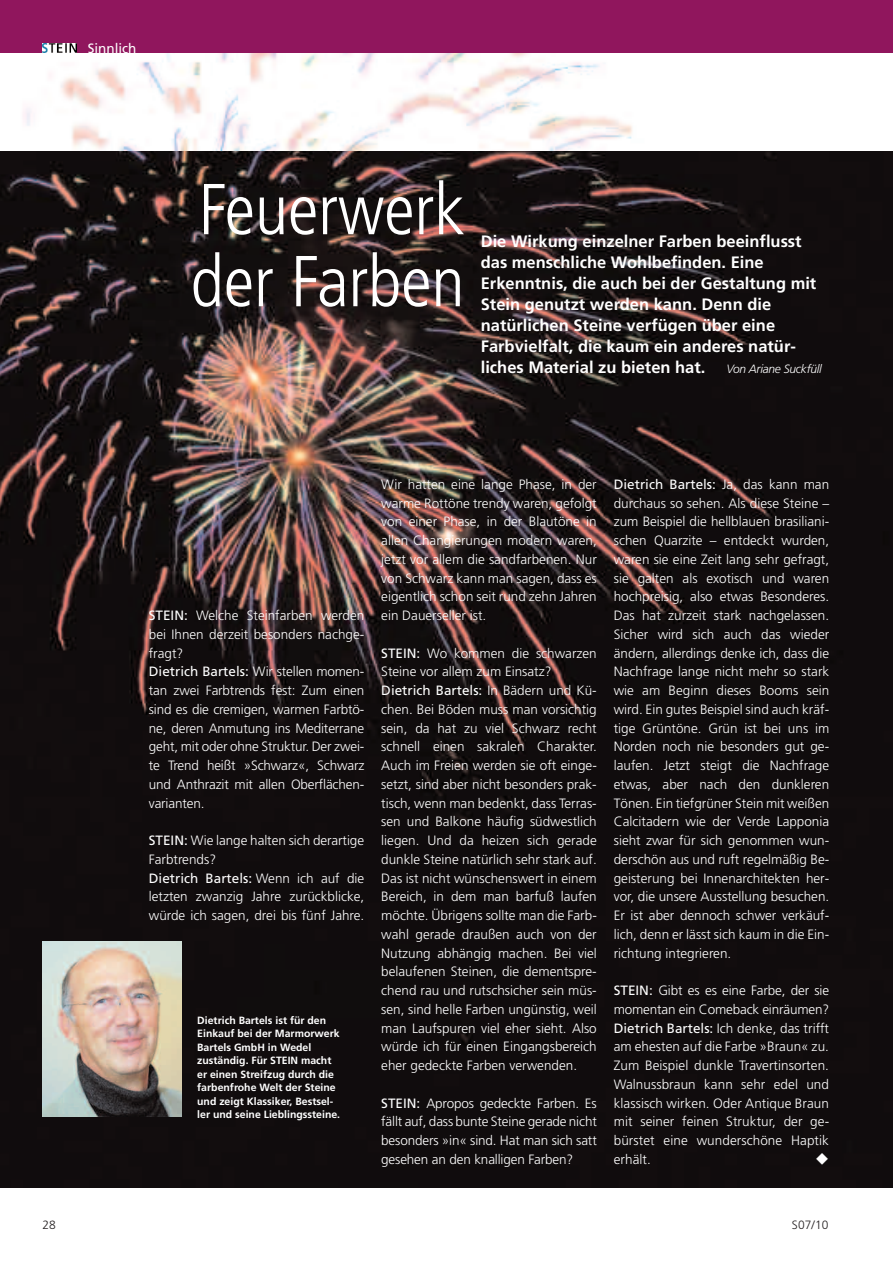
<style>
.page{position:relative;width:893px;height:1263px;background:#fff}
.page>*{position:absolute;margin:0;border:0;box-sizing:border-box;transform-origin:0 0}
.t1{font:300 condensed 72px/72px "Frutiger";letter-spacing:-.005em;color:#fff}
.t2{font:700 16.5px/21px "Frutiger";color:#fff}
.t3{font:300 13.5px/18.8px "Frutiger";color:#fff;text-align:justify}
.t4{font:13.5px "Frutiger";color:#fff}
.t5{font:italic 300 12px "Frutiger";letter-spacing:-.02em;color:#fff}
.t6{font:300 12px "Frutiger";letter-spacing:.01em;color:#231f20}
.t7{font:700 10.5px/13.5px "Frutiger";color:#fff}
.s1{font-weight:400}
</style>
<div class="page">
<img style="left:23px;top:53px;width:609px;height:98px">
<img style="left:0;top:151px;width:893px;height:1037px">
<div style="left:0;top:0;width:893px;height:53px;background:#90165d"></div>
<img style="left:43px;top:43px;width:33px;height:10px">
<img style="left:43px;top:942px;width:138px;height:175px">
<svg style="left:816px;top:1153px;width:12px;height:11px"></svg>
<p class="t4" style="left:88px;top:43px;width:50px">Sinnlich</p>
<h1 class="t1" style="left:191px;top:179px;width:276px">Feuerwerk der Farben</h1>
<p class="t2" style="left:481px;top:232px;width:337px">Die Wirkung einzelner Farben beeinflusst das menschliche Wohlbefinden. Eine Erkenntnis, die auch bei der Gestaltung mit Stein genutzt werden kann. Denn die natürlichen Steine verfügen über eine Farbvielfalt, die kaum ein anderes natür&shy;liches Material zu bieten hat.</p>
<p class="t5" style="left:726px;top:364px;width:97px">Von Ariane Suckfüll</p>
<p class="t3" style="left:149px;top:607px;width:217px;text-align:left"><span class="s1">STEIN:</span> Welche Steinfarben werden bei Ihnen derzeit besonders nachge&shy;fragt?<br><span class="s1">Dietrich Bartels:</span> Wir stellen momen&shy;tan zwei Farbtrends fest: Zum einen sind es die cremigen, warmen Farbtö&shy;ne, deren Anmutung ins Mediterrane geht, mit oder ohne Struktur. Der zwei&shy;te Trend heißt »Schwarz«, Schwarz und Anthrazit mit allen Oberflächen&shy;varianten.</p>
<p class="t3" style="left:149px;top:832px;width:217px;text-align:left"><span class="s1">STEIN:</span> Wie lange halten sich derartige<br>Farbtrends?<br><span class="s1">Dietrich Bartels:</span> Wenn ich auf die letzten zwanzig Jahre zurückblicke, würde ich sagen, drei bis fünf Jahre.</p>
<p class="t7" style="left:197px;top:1014px;width:144px">Dietrich Bartels ist für den<br>Einkauf bei der Marmorwerk<br>Bartels GmbH in Wedel zuständig. Für STEIN macht er einen Streifzug durch die farbenfrohe Welt der Steine und zeigt Klassiker, Bestsel&shy;ler und seine Lieblingssteine.</p>
<p class="t3" style="left:381px;top:476px;width:217px">Wir hatten eine lange Phase, in der warme Rottöne trendy waren, gefolgt von einer Phase, in der Blautöne in allen Changierungen modern waren, jetzt vor allem die sandfarbenen. Nur von Schwarz kann man sagen, dass es eigentlich schon seit rund zehn Jahren ein Dauerseller ist.</p>
<p class="t3" style="left:381px;top:644px;width:217px;text-align:left"><span class="s1">STEIN:</span> Wo kommen die schwarzen Steine vor allem zum Einsatz?<br><span class="s1">Dietrich Bartels:</span> In Bädern und Kü&shy;chen. Bei Böden muss man vorsichtig sein, da hat zu viel Schwarz recht schnell einen sakralen Charakter.<br>Auch im Freien werden sie oft einge&shy;setzt, sind aber nicht besonders prak&shy;tisch, wenn man bedenkt, dass Terras&shy;sen und Balkone häufig südwestlich liegen. Und da heizen sich gerade dunkle Steine natürlich sehr stark auf.<br>Das ist nicht wünschenswert in einem Bereich, in dem man barfuß laufen möchte. Übrigens sollte man die Farb&shy;wahl gerade draußen auch von der Nutzung abhängig machen. Bei viel belaufenen Steinen, die dementspre&shy;chend rau und rutschsicher sein müs&shy;sen, sind helle Farben ungünstig, weil man Laufspuren viel eher sieht. Also würde ich für einen Eingangsbereich eher gedeckte Farben verwenden.</p>
<p class="t3" style="left:381px;top:1094px;width:217px"><span class="s1">STEIN:</span> Apropos gedeckte Farben. Es fällt auf, dass bunte Steine gerade nicht besonders »in« sind. Hat man sich satt gesehen an den knalligen Farben?</p>
<p class="t3" style="left:614px;top:476px;width:217px"><span class="s1">Dietrich Bartels:</span> Ja, das kann man durchaus so sehen. Als diese Steine – zum Beispiel die hellblauen brasiliani&shy;schen Quarzite – entdeckt wurden, waren sie eine Zeit lang sehr gefragt, sie galten als exotisch und waren hochpreisig, also etwas Besonderes.<br>Das hat zurzeit stark nachgelassen.<br>Sicher wird sich auch das wieder ändern, allerdings denke ich, dass die Nachfrage lange nicht mehr so stark wie am Beginn dieses Booms sein wird. Ein gutes Beispiel sind auch kräf&shy;tige Grüntöne. Grün ist bei uns im Norden noch nie besonders gut ge&shy;laufen. Jetzt steigt die Nachfrage etwas, aber nach den dunkleren Tönen. Ein tiefgrüner Stein mit weißen Calcitadern wie der Verde Lapponia sieht zwar für sich genommen wun&shy;derschön aus und ruft regelmäßig Be&shy;geisterung bei Innenarchitekten her&shy;vor, die unsere Ausstellung besuchen.<br>Er ist aber dennoch schwer verkäuf&shy;lich, denn er lässt sich kaum in die Ein&shy;richtung integrieren.</p>
<p class="t3" style="left:614px;top:982px;width:217px"><span class="s1">STEIN:</span> Gibt es es eine Farbe, der sie momentan ein Comeback einräumen?<br><span class="s1">Dietrich Bartels:</span> Ich denke, das trifft am ehesten auf die Farbe »Braun« zu.<br>Zum Beispiel dunkle Travertinsorten.<br>Walnussbraun kann sehr edel und klassisch wirken. Oder Antique Braun mit seiner feinen Struktur, der ge&shy;bürstet eine wunderschöne Haptik erhält.</p>
<p class="t6" style="left:43px;top:1220px;width:15px">28</p>
<p class="t6" style="left:792px;top:1220px;width:38px">S07/10</p>
</div>
